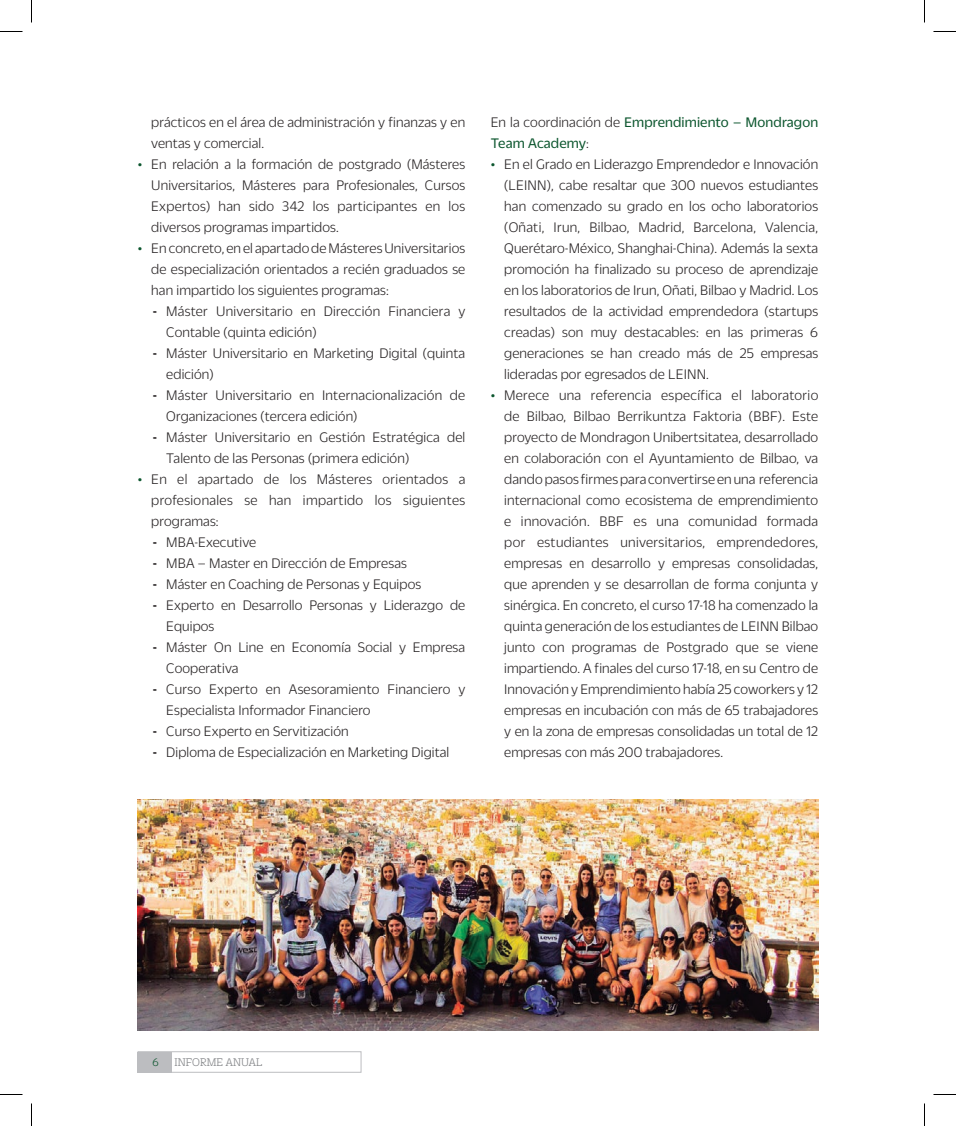
<style>
.page{position:relative;width:956px;height:1126px;background:#fff}
.page>*{position:absolute;margin:0;border:0;box-sizing:border-box;transform-origin:0 0}
.t1{font:300 15px/21px "Duplicate Sans";letter-spacing:.01em;color:#231f20}
.t2{font:15px/21px "Duplicate Sans";letter-spacing:.01em;color:#0c562e}
.t3{font:300 12px "Duplicate Slab";color:#808285}
.t4{font:300 12px "Duplicate Slab";color:#0c562e}
.s1{color:#0c562e}
.s2{font-weight:500}
.s3{font-weight:300;color:#231f20}
</style>
<div class="page">
<div style="left:138px;top:1052px;width:223px;height:21px;border:1px solid #bcbdc0"></div>
<div style="left:138px;top:1052px;width:34px;height:21px;background:#bcbdc0"></div>
<img style="left:138px;top:800px;width:680px;height:231px">
<svg style="left:0;top:31px;width:22px;height:1px"></svg>
<svg style="left:933px;top:31px;width:23px;height:1px"></svg>
<svg style="left:0;top:1094px;width:22px;height:1px"></svg>
<svg style="left:933px;top:1094px;width:23px;height:1px"></svg>
<svg style="left:31px;top:0;width:1px;height:22px"></svg>
<svg style="left:31px;top:1103px;width:1px;height:23px"></svg>
<svg style="left:924px;top:0;width:1px;height:22px"></svg>
<svg style="left:924px;top:1103px;width:1px;height:23px"></svg>
<p class="t1" style="left:151px;top:111px;width:315px">prácticos en el área de administración y finanzas y en ventas y comercial.</p>
<p class="t1" style="left:151px;top:153px;width:315px;text-align:justify;text-indent:-14px"><span class="s1">•</span> En relación a la formación de postgrado (Másteres Universitarios, Másteres para Profesionales, Cursos Expertos) han sido 342 los participantes en los diversos programas impartidos.</p>
<p class="t1" style="left:151px;top:237px;width:315px;text-align:justify;text-indent:-14px"><span class="s1">•</span> En concreto, en el apartado de Másteres Universitarios de especialización orientados a recién graduados se han impartido los siguientes programas:</p>
<p class="t1" style="left:166px;top:300px;width:301px;text-indent:-14px"><span class="s2">-</span> Máster Universitario en Dirección Financiera y<br>Contable (quinta edición)</p>
<p class="t1" style="left:166px;top:342px;width:300px;text-indent:-14px"><span class="s2">-</span> Máster Universitario en Marketing Digital (quinta edición)</p>
<p class="t1" style="left:166px;top:384px;width:301px;text-indent:-14px"><span class="s2">-</span> Máster Universitario en Internacionalización de<br>Organizaciones (tercera edición)</p>
<p class="t1" style="left:166px;top:426px;width:300px;text-indent:-14px"><span class="s2">-</span> Máster Universitario en Gestión Estratégica del<br>Talento de las Personas (primera edición)</p>
<p class="t1" style="left:151px;top:468px;width:316px;text-align:justify;text-indent:-14px"><span class="s1">•</span> En el apartado de los Másteres orientados a profesionales se han impartido los siguientes programas:</p>
<p class="t1" style="left:153px;top:531px;width:105px"><span class="s2">-</span> MBA-Executive</p>
<p class="t1" style="left:153px;top:552px;width:256px"><span class="s2">-</span> MBA – Master en Dirección de Empresas</p>
<p class="t1" style="left:153px;top:573px;width:270px"><span class="s2">-</span> Máster en Coaching de Personas y Equipos</p>
<p class="t1" style="left:166px;top:594px;width:300px;text-indent:-14px"><span class="s2">-</span> Experto en Desarrollo Personas y Liderazgo de<br>Equipos</p>
<p class="t1" style="left:166px;top:636px;width:300px;text-indent:-14px"><span class="s2">-</span> Máster On Line en Economía Social y Empresa<br>Cooperativa</p>
<p class="t1" style="left:166px;top:678px;width:300px;text-indent:-14px"><span class="s2">-</span> Curso Experto en Asesoramiento Financiero y<br>Especialista Informador Financiero</p>
<p class="t1" style="left:153px;top:720px;width:197px"><span class="s2">-</span> Curso Experto en Servitización</p>
<p class="t1" style="left:153px;top:741px;width:298px"><span class="s2">-</span> Diploma de Especialización en Marketing Digital</p>
<p class="t2" style="left:491px;top:110px;width:329px"><span class="s3">En la coordinación de</span> Emprendimiento – Mondragon<br>Team Academy<span class="s3">:</span></p>
<p class="t1" style="left:504px;top:152px;width:315px;text-align:justify;text-indent:-14px"><span class="s1">•</span> En el Grado en Liderazgo Emprendedor e Innovación (LEINN), cabe resaltar que 300 nuevos estudiantes han comenzado su grado en los ocho laboratorios (Oñati, Irun, Bilbao, Madrid, Barcelona, Valencia, Querétaro-México, Shanghai-China). Además la sexta promoción ha finalizado su proceso de aprendizaje en los laboratorios de Irun, Oñati, Bilbao y Madrid. Los resultados de la actividad emprendedora (startups creadas) son muy destacables: en las primeras 6 generaciones se han creado más de 25 empresas lideradas por egresados de LEINN.</p>
<p class="t1" style="left:504px;top:383px;width:316px;text-align:justify;text-indent:-14px"><span class="s1">•</span> Merece una referencia específica el laboratorio de Bilbao, Bilbao Berrikuntza Faktoria (BBF). Este proyecto de Mondragon Unibertsitatea, desarrollado en colaboración con el Ayuntamiento de Bilbao, va dando pasos firmes para convertirse en una referencia internacional como ecosistema de emprendimiento e innovación. BBF es una comunidad formada por estudiantes universitarios, emprendedores, empresas en desarrollo y empresas consolidadas, que aprenden y se desarrollan de forma conjunta y sinérgica. En concreto, el curso 17-18 ha comenzado la quinta generación de los estudiantes de LEINN Bilbao junto con programas de Postgrado que se viene impartiendo. A finales del curso 17-18, en su Centro de Innovación y Emprendimiento había 25 coworkers y 12 empresas en incubación con más de 65 trabajadores y en la zona de empresas consolidadas un total de 12 empresas con más 200 trabajadores.</p>
<p class="t4" style="left:152px;top:1055px;width:8px">6</p>
<p class="t3" style="left:175px;top:1055px;width:89px">INFORME ANUAL</p>
</div>
